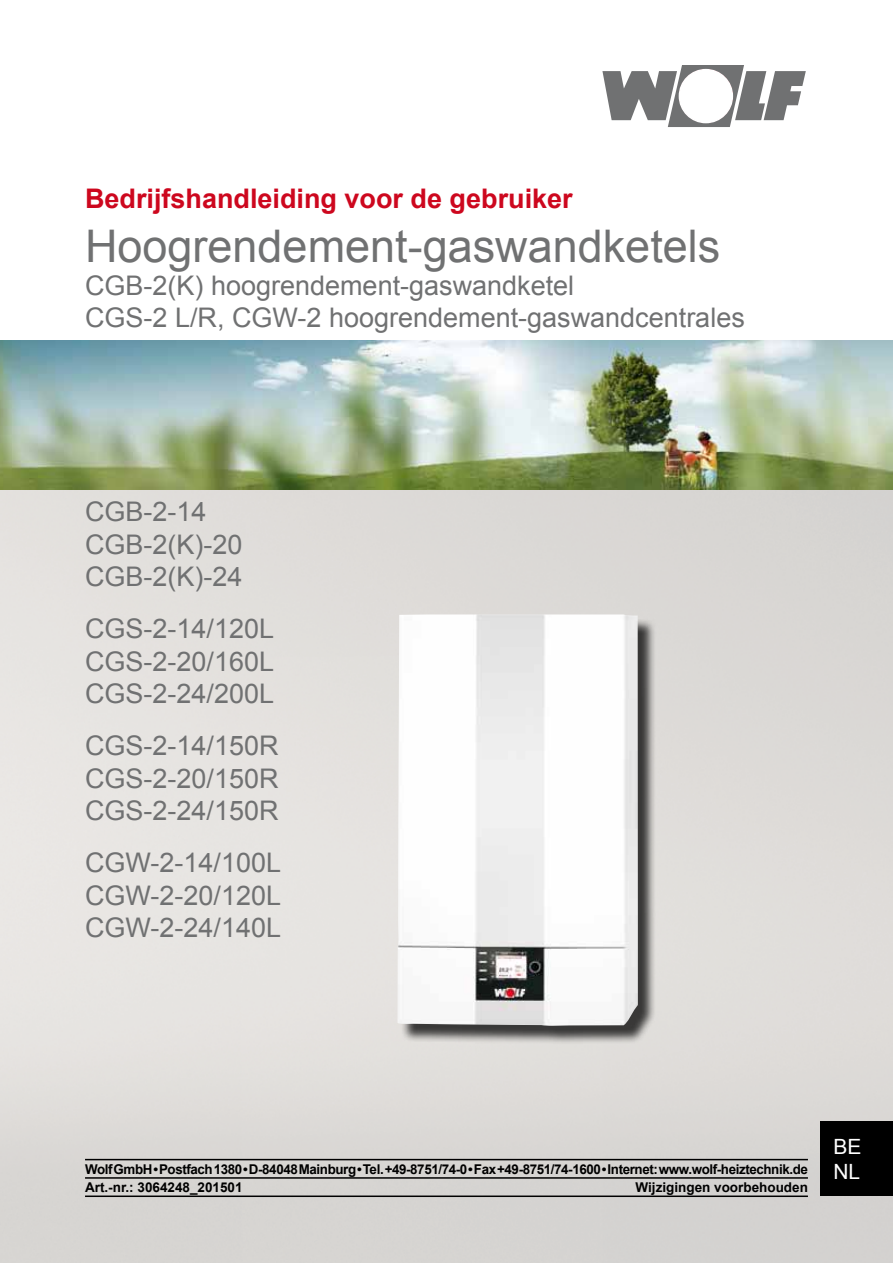
<style>
.page{position:relative;width:893px;height:1263px;background:#fff}
.page>*{position:absolute;margin:0;border:0;box-sizing:border-box;transform-origin:0 0}
.t1{font:45px "Arial";color:#707172}
.t2{font:27px/32.4px "Arial";color:#707172;text-align:justify}
.t3{font:700 27px "Arial";color:#cd071e}
.t4{font:21px "Arial";color:#fff}
.t5{font:700 13.5px/18.3px "Arial";letter-spacing:-.03em;color:#000}
.t6{font:700 13.5px "Arial";color:#000}
.s1{font-weight:400;font-size:21px;color:#fff}
</style>
<div class="page">
<img style="left:0;top:489px;width:893px;height:774px">
<svg style="left:602px;top:65px;width:204px;height:62px"></svg>
<img style="left:0;top:340px;width:893px;height:149px">
<div style="left:821px;top:1121px;width:72px;height:75px;background:#000"></div>
<hr style="left:85px;top:1159px;width:723px;height:1px;background:#000">
<hr style="left:85px;top:1177px;width:723px;height:2px;background:#000">
<hr style="left:85px;top:1195px;width:723px;height:2px;background:#000">
<div style="left:679px;top:70px;width:53px;height:53px;background:#fff;border-radius:50%"></div>
<div style="left:679px;top:69px;width:54px;height:54px;border:2px solid #fff;border-radius:50%"></div>
<div style="left:400px;top:617px;width:256px;height:427px;background:#000;opacity:.75"></div>
<img style="left:398px;top:614px;width:240px;height:412px">
<p class="t3" style="left:85px;top:181px;width:489px">Bedrijfshandleiding voor de gebruiker</p>
<h1 class="t1" style="left:85px;top:217px;width:637px">Hoogrendement-gaswandketels</h1>
<p class="t2" style="left:85px;top:269px;width:661px">CGB-2(K) hoogrendement-gaswandketel<br>CGS-2 L/R, CGW-2 hoogrendement-gaswandcentrales</p>
<p class="t2" style="left:85px;top:496px;width:159px;text-align:left">CGB-2-14<br>CGB-2(K)-20<br>CGB-2(K)-24</p>
<p class="t2" style="left:85px;top:613px;width:191px">CGS-2-14/120L CGS-2-20/160L CGS-2-24/200L</p>
<p class="t2" style="left:85px;top:730px;width:195px">CGS-2-14/150R CGS-2-20/150R CGS-2-24/150R</p>
<p class="t2" style="left:85px;top:847px;width:198px">CGW-2-14/100L CGW-2-20/120L CGW-2-24/140L</p>
<p class="t4" style="left:833px;top:1133px;width:30px">BE</p>
<p class="t5" style="left:85px;top:1160px;width:777px">Wolf GmbH • Postfach 1380 • D-84048 Mainburg • Tel. +49-8751/74-0 • Fax +49-8751/74-1600 • Internet: www.wolf-heiztechnik.de <span class="s1">NL<br></span>Art.-nr.: 3064248_201501</p>
<p class="t6" style="left:636px;top:1178px;width:174px">Wijzigingen voorbehouden</p>
</div>
